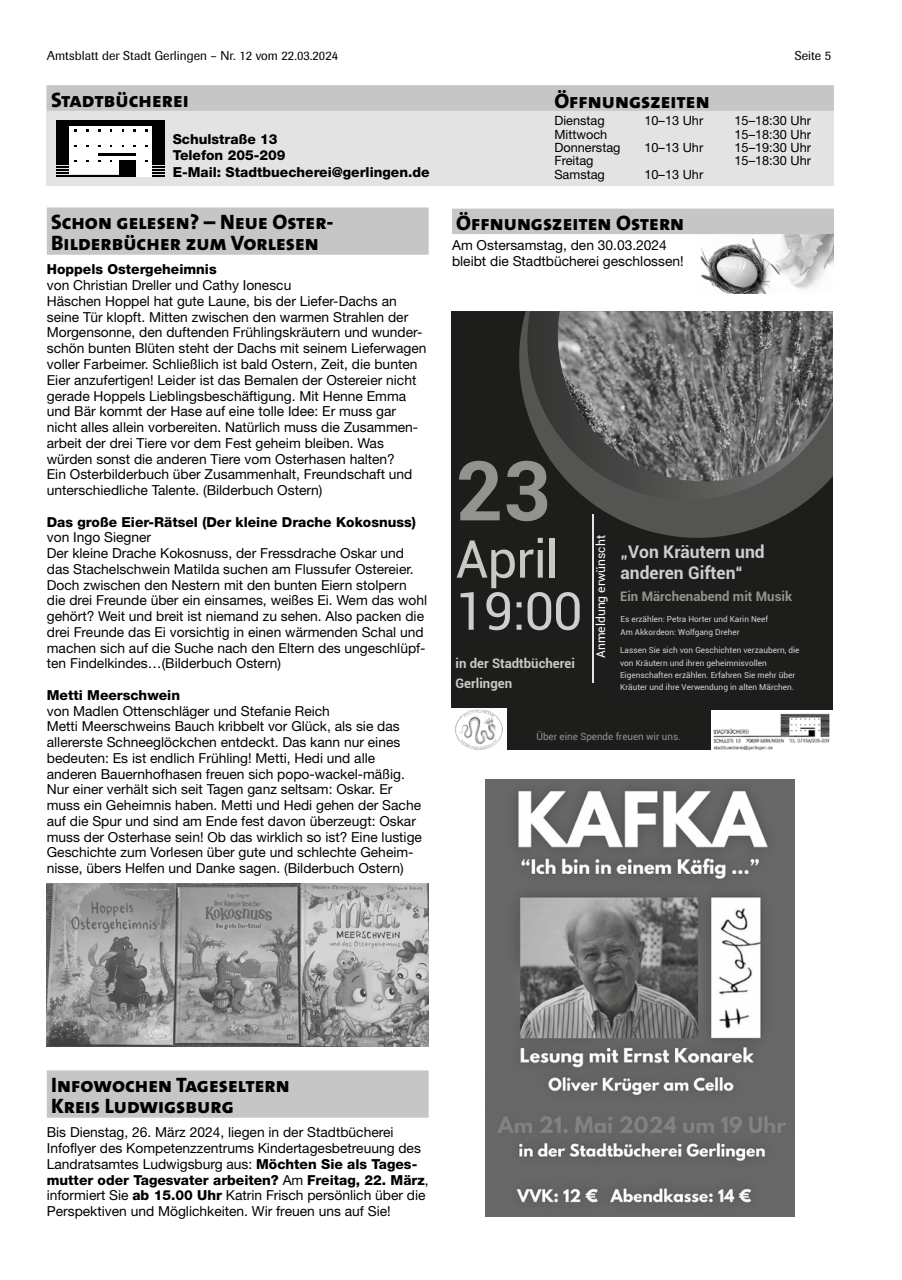
<style>
.page{position:relative;width:902px;height:1280px;background:#fff}
.page>*{position:absolute;margin:0;border:0;box-sizing:border-box;transform-origin:0 0}
.t1{font:700 82.65px "Roboto";color:#929291}
.t2{font:52.2px/52.1px "Roboto";letter-spacing:-.02em;color:#c8c8c7}
.H1_zweizeilig{font:800 21px/21px "The Sans Os F";color:#000}
.t3{font:700 17.4px/20.5px "Roboto";color:#cecece}
.t4{font:13.8px/15.8px "Helvetica Neue LT Std";color:#000}
.t5{font:800 13.8px "Helvetica Neue LT Std";color:#000}
.t6{font:700 13.2px/19.5px "Roboto";color:#c8c8c7}
.t7{font:700 13.2px "Roboto";color:#929291}
.t8{font:12.75px "Helvetica Neue LT Std";color:#000}
.t9{font:12.75px "Imago";color:#000}
.t10{font:12.15px "Roboto";color:#fff}
.t11{font:9.9px "Roboto";color:#929291}
.t12{font:8.25px/12.3px "Roboto";color:#d2d2d2}
.s1{color:#cecece}
.s2{font-weight:800}
</style>
<div class="page">
<img style="left:700px;top:234px;width:133px;height:59px">
<div style="left:47px;top:85px;width:786px;height:101px;background:#e3e3e3"></div>
<div style="left:47px;top:85px;width:786px;height:26px;background:#c6c6c6"></div>
<hr style="left:56px;top:121px;width:108px;height:2px;background:#000">
<hr style="left:56px;top:124px;width:108px;height:2px;background:#000">
<hr style="left:56px;top:127px;width:108px;height:2px;background:#000">
<hr style="left:56px;top:130px;width:108px;height:2px;background:#000">
<hr style="left:56px;top:133px;width:108px;height:2px;background:#000">
<hr style="left:56px;top:136px;width:108px;height:2px;background:#000">
<hr style="left:56px;top:139px;width:108px;height:2px;background:#000">
<hr style="left:56px;top:142px;width:108px;height:2px;background:#000">
<hr style="left:56px;top:145px;width:108px;height:2px;background:#000">
<hr style="left:56px;top:148px;width:108px;height:2px;background:#000">
<hr style="left:56px;top:151px;width:108px;height:2px;background:#000">
<hr style="left:56px;top:154px;width:108px;height:2px;background:#000">
<hr style="left:56px;top:157px;width:108px;height:2px;background:#000">
<hr style="left:56px;top:160px;width:108px;height:2px;background:#000">
<hr style="left:56px;top:163px;width:108px;height:2px;background:#000">
<hr style="left:56px;top:166px;width:108px;height:2px;background:#000">
<hr style="left:56px;top:169px;width:108px;height:2px;background:#000">
<hr style="left:56px;top:172px;width:108px;height:1px;background:#000">
<hr style="left:56px;top:175px;width:108px;height:1px;background:#000">
<div style="left:69px;top:126px;width:83px;height:48px;background:#fff"></div>
<svg style="left:136px;top:174px;width:16px;height:2px"></svg>
<div style="left:120px;top:160px;width:16px;height:16px;background:#000"></div>
<hr style="left:98px;top:154px;width:38px;height:2px;background:#000">
<div style="left:47px;top:207px;width:381px;height:48px;background:#c6c6c6"></div>
<img style="left:47px;top:883px;width:381px;height:163px">
<div style="left:47px;top:1070px;width:381px;height:48px;background:#c6c6c6"></div>
<div style="left:452px;top:209px;width:381px;height:25px;background:#c6c6c6"></div>
<img style="left:485px;top:779px;width:309px;height:437px">
<div style="left:451px;top:311px;width:381px;height:438px;background:#1d1d1c"></div>
<hr style="left:592px;top:515px;width:1px;height:168px;background:#e3e3e3">
<svg style="left:519px;top:311px;width:289px;height:227px"></svg>
<svg style="left:527px;top:311px;width:301px;height:189px"></svg>
<img style="left:557px;top:311px;width:275px;height:170px">
<img style="left:711px;top:710px;width:121px;height:39px">
<div style="left:451px;top:708px;width:56px;height:41px;background:#fff"></div>
<img style="left:455px;top:709px;width:48px;height:40px">
<p class="t9" style="left:47px;top:48px;width:293px">Amtsblatt der Stadt Gerlingen – Nr. 12 vom 22.03.2024</p>
<p class="t9" style="left:794px;top:48px;width:38px">Seite 5</p>
<h1 class="H1_zweizeilig" style="left:51px;top:89px;width:139px">Stadtbücherei</h1>
<p class="t5" style="left:173px;top:131px;width:106px">Schulstraße 13</p>
<p class="t5" style="left:173px;top:147px;width:114px">Telefon 205-209</p>
<p class="t5" style="left:173px;top:164px;width:258px">E-Mail: Stadtbuecherei@gerlingen.de</p>
<h1 class="H1_zweizeilig" style="left:554px;top:91px;width:157px">Öffnungszeiten</h1>
<p class="t8" style="left:554px;top:113px;width:52px">Dienstag</p>
<p class="t8" style="left:644px;top:113px;width:60px">10–13 Uhr</p>
<p class="t8" style="left:734px;top:113px;width:78px">15–18:30 Uhr</p>
<p class="t8" style="left:554px;top:126px;width:54px">Mittwoch</p>
<p class="t8" style="left:734px;top:126px;width:78px">15–18:30 Uhr</p>
<p class="t8" style="left:554px;top:140px;width:68px">Donnerstag</p>
<p class="t8" style="left:644px;top:140px;width:60px">10–13 Uhr</p>
<p class="t8" style="left:734px;top:140px;width:78px">15–19:30 Uhr</p>
<p class="t8" style="left:554px;top:153px;width:41px">Freitag</p>
<p class="t8" style="left:734px;top:153px;width:78px">15–18:30 Uhr</p>
<p class="t8" style="left:554px;top:166px;width:52px">Samstag</p>
<p class="t8" style="left:644px;top:166px;width:60px">10–13 Uhr</p>
<h1 class="H1_zweizeilig" style="left:51px;top:212px;width:284px">Schon gelesen? – Neue Oster-<br>Bilderbücher zum Vorlesen</h1>
<p class="t5" style="left:47px;top:261px;width:171px">Hoppels Ostergeheimnis</p>
<p class="t4" style="left:47px;top:277px;width:246px">von Christian Dreller und Cathy Ionescu</p>
<p class="t4" style="left:47px;top:293px;width:381px">Häschen Hoppel hat gute Laune, bis der Liefer-Dachs an seine Tür klopft. Mitten zwischen den warmen Strahlen der Morgensonne, den duftenden Frühlingskräutern und wunder&shy;schön bunten Blüten steht der Dachs mit seinem Lieferwagen voller Farbeimer. Schließlich ist bald Ostern, Zeit, die bunten Eier anzufertigen! Leider ist das Bemalen der Ostereier nicht gerade Hoppels Lieblingsbeschäftigung. Mit Henne Emma und Bär kommt der Hase auf eine tolle Idee: Er muss gar nicht alles allein vorbereiten. Natürlich muss die Zusammen&shy;arbeit der drei Tiere vor dem Fest geheim bleiben. Was würden sonst die anderen Tiere vom Osterhasen halten?</p>
<p class="t4" style="left:47px;top:466px;width:367px">Ein Osterbilderbuch über Zusammenhalt, Freundschaft und unterschiedliche Talente. (Bilderbuch Ostern)</p>
<p class="t5" style="left:47px;top:513px;width:370px">Das große Eier-Rätsel (Der kleine Drache Kokosnuss)</p>
<p class="t4" style="left:47px;top:529px;width:106px">von Ingo Siegner</p>
<p class="t4" style="left:47px;top:545px;width:382px">Der kleine Drache Kokosnuss, der Fressdrache Oskar und das Stachelschwein Matilda suchen am Flussufer Ostereier.<br>Doch zwischen den Nestern mit den bunten Eiern stolpern die drei Freunde über ein einsames, weißes Ei. Wem das wohl gehört? Weit und breit ist niemand zu sehen. Also packen die drei Freunde das Ei vorsichtig in einen wärmenden Schal und machen sich auf die Suche nach den Eltern des ungeschlüpf&shy;ten Findelkindes…(Bilderbuch Ostern)</p>
<p class="t5" style="left:47px;top:687px;width:135px">Metti Meerschwein</p>
<p class="t4" style="left:47px;top:702px;width:284px">von Madlen Ottenschläger und Stefanie Reich</p>
<p class="t4" style="left:47px;top:718px;width:376px">Metti Meerschweins Bauch kribbelt vor Glück, als sie das allererste Schneeglöckchen entdeckt. Das kann nur eines bedeuten: Es ist endlich Frühling! Metti, Hedi und alle anderen Bauernhofhasen freuen sich popo-wackel-mäßig.<br>Nur einer verhält sich seit Tagen ganz seltsam: Oskar. Er muss ein Geheimnis haben. Metti und Hedi gehen der Sache auf die Spur und sind am Ende fest davon überzeugt: Oskar muss der Osterhase sein! Ob das wirklich so ist? Eine lustige Geschichte zum Vorlesen über gute und schlechte Geheim&shy;nisse, übers Helfen und Danke sagen. (Bilderbuch Ostern)</p>
<h1 class="H1_zweizeilig" style="left:456px;top:212px;width:229px">Öffnungszeiten Ostern</h1>
<p class="t4" style="left:452px;top:237px;width:216px">Am Ostersamstag, den 30.03.2024</p>
<p class="t4" style="left:452px;top:253px;width:233px">bleibt die Stadtbücherei geschlossen!</p>
<p class="t1" style="left:455px;top:433px;width:96px">23</p>
<p class="t2" style="left:455px;top:531px;width:128px">April<br><span class="s1">19:00</span></p>
<p class="t3" style="left:620px;top:541px;width:146px">„Von Kräutern und anderen Giften“</p>
<p class="t12" style="left:620px;top:644px;width:181px">Lassen Sie sich von Geschichten verzaubern, die von Kräutern und ihren geheimnisvollen Eigenschaften erzählen. Erfahren Sie mehr über Kräuter und ihre Verwendung in alten Märchen.</p>
<p class="t10" style="left:592px;top:658px;width:124px;rotate:-90deg">Anmeldung erwünscht</p>
<p class="t7" style="left:620px;top:587px;width:173px">Ein Märchenabend mit Musik</p>
<p class="t12" style="left:620px;top:613px;width:149px">Es erzählen: Petra Horter und Karin Neef<br>Am Akkordeon: Wolfgang Dreher</p>
<p class="t6" style="left:455px;top:653px;width:121px">in der Stadtbücherei<br>Gerlingen</p>
<p class="t11" style="left:536px;top:729px;width:146px">Über eine Spende freuen wir uns.</p>
<h1 class="H1_zweizeilig" style="left:51px;top:1075px;width:240px">Infowochen Tageseltern<br>Kreis Ludwigsburg</h1>
<p class="t4" style="left:47px;top:1124px;width:383px">Bis Dienstag, 26. März 2024, liegen in der Stadtbücherei Infoflyer des Kompetenzzentrums Kindertagesbetreuung des Landratsamtes Ludwigsburg aus: <span class="s2">Möchten Sie als Tages&shy;mutter oder Tagesvater arbeiten?</span> Am <span class="s2">Freitag, 22. März</span>, informiert Sie <span class="s2">ab 15.00 Uhr</span> Katrin Frisch persönlich über die Perspektiven und Möglichkeiten. Wir freuen uns auf Sie!</p>
</div>
